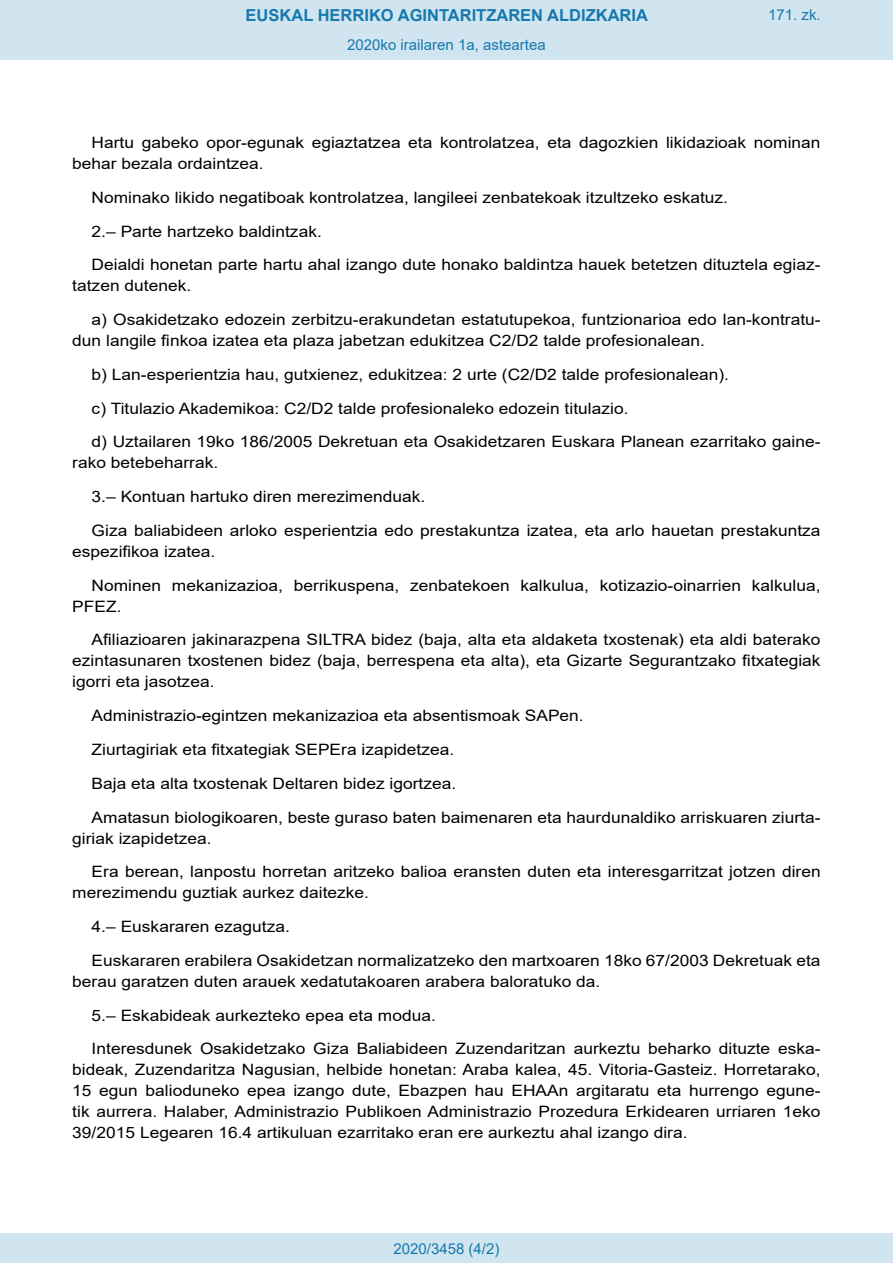
<style>
.page{position:relative;width:893px;height:1263px;background:#fff}
.page>*{position:absolute;margin:0;border:0;box-sizing:border-box;transform-origin:0 0}
.t1{font:700 16.5px "Arial";color:#1879ad}
.BOPVDetalle{font:15.6px/21px "Arial";color:#000;scale:1.11 1}
.Paginacion_Centro{font:15px "Arial";color:#1879ad}
</style>
<div class="page">
<div style="left:0;top:0;width:893px;height:60px;background:#d0e5f0"></div>
<div style="left:0;top:1233px;width:893px;height:30px;background:#d0e5f0"></div>
<p class="t1" style="left:246px;top:3px;width:404px">EUSKAL HERRIKO AGINTARITZAREN ALDIZKARIA</p>
<p class="Paginacion_Centro" style="left:347px;top:35px;width:200px">2020ko irailaren 1a, asteartea</p>
<p class="Paginacion_Centro" style="left:768px;top:5px;width:54px">171. zk.</p>
<p class="BOPVDetalle" style="left:72px;top:132px;width:676px;text-indent:19px">Hartu gabeko opor-egunak egiaztatzea eta kontrolatzea, eta dagozkien likidazioak nominan behar bezala ordaintzea.</p>
<p class="BOPVDetalle" style="left:92px;top:187px;width:575px">Nominako likido negatiboak kontrolatzea, langileei zenbatekoak itzultzeko eskatuz.</p>
<p class="BOPVDetalle" style="left:92px;top:221px;width:209px">2.– Parte hartzeko baldintzak.</p>
<p class="BOPVDetalle" style="left:72px;top:254px;width:676px;text-indent:19px">Deialdi honetan parte hartu ahal izango dute honako baldintza hauek betetzen dituztela egiaz&shy;tatzen dutenek.</p>
<p class="BOPVDetalle" style="left:72px;top:309px;width:676px;text-indent:19px">a) Osakidetzako edozein zerbitzu-erakundetan estatutupekoa, funtzionarioa edo lan-kontratu&shy;dun langile finkoa izatea eta plaza jabetzan edukitzea C2/D2 talde profesionalean.</p>
<p class="BOPVDetalle" style="left:92px;top:364px;width:576px">b) Lan-esperientzia hau, gutxienez, edukitzea: 2 urte (C2/D2 talde profesionalean).</p>
<p class="BOPVDetalle" style="left:92px;top:398px;width:485px">c) Titulazio Akademikoa: C2/D2 talde profesionaleko edozein titulazio.</p>
<p class="BOPVDetalle" style="left:72px;top:431px;width:676px;text-indent:19px">d) Uztailaren 19ko 186/2005 Dekretuan eta Osakidetzaren Euskara Planean ezarritako gaine&shy;rako betebeharrak.</p>
<p class="BOPVDetalle" style="left:92px;top:486px;width:302px">3.– Kontuan hartuko diren merezimenduak.</p>
<p class="BOPVDetalle" style="left:72px;top:520px;width:676px;text-indent:19px">Giza baliabideen arloko esperientzia edo prestakuntza izatea, eta arlo hauetan prestakuntza espezifikoa izatea.</p>
<p class="BOPVDetalle" style="left:72px;top:575px;width:676px;text-indent:19px">Nominen mekanizazioa, berrikuspena, zenbatekoen kalkulua, kotizazio-oinarrien kalkulua,<br>PFEZ.</p>
<p class="BOPVDetalle" style="left:72px;top:629px;width:676px;text-align:justify;text-indent:19px">Afiliazioaren jakinarazpena SILTRA bidez (baja, alta eta aldaketa txostenak) eta aldi baterako ezintasunaren txostenen bidez (baja, berrespena eta alta), eta Gizarte Segurantzako fitxategiak igorri eta jasotzea.</p>
<p class="BOPVDetalle" style="left:92px;top:705px;width:445px">Administrazio-egintzen mekanizazioa eta absentismoak SAPen.</p>
<p class="BOPVDetalle" style="left:92px;top:739px;width:328px">Ziurtagiriak eta fitxategiak SEPEra izapidetzea.</p>
<p class="BOPVDetalle" style="left:92px;top:773px;width:330px">Baja eta alta txostenak Deltaren bidez igortzea.</p>
<p class="BOPVDetalle" style="left:72px;top:806px;width:676px;text-indent:19px">Amatasun biologikoaren, beste guraso baten baimenaren eta haurdunaldiko arriskuaren ziurta&shy;giriak izapidetzea.</p>
<p class="BOPVDetalle" style="left:72px;top:861px;width:676px;text-indent:19px">Era berean, lanpostu horretan aritzeko balioa eransten duten eta interesgarritzat jotzen diren merezimendu guztiak aurkez daitezke.</p>
<p class="BOPVDetalle" style="left:92px;top:916px;width:180px">4.– Euskararen ezagutza.</p>
<p class="BOPVDetalle" style="left:72px;top:950px;width:676px;text-indent:19px">Euskararen erabilera Osakidetzan normalizatzeko den martxoaren 18ko 67/2003 Dekretuak eta berau garatzen duten arauek xedatutakoaren arabera baloratuko da.</p>
<p class="BOPVDetalle" style="left:92px;top:1004px;width:312px">5.– Eskabideak aurkezteko epea eta modua.</p>
<p class="BOPVDetalle" style="left:72px;top:1038px;width:676px;text-align:justify;text-indent:19px">Interesdunek Osakidetzako Giza Baliabideen Zuzendaritzan aurkeztu beharko dituzte eska&shy;bideak, Zuzendaritza Nagusian, helbide honetan: Araba kalea, 45. Vitoria-Gasteiz. Horretarako, 15 egun balioduneko epea izango dute, Ebazpen hau EHAAn argitaratu eta hurrengo egune&shy;tik aurrera. Halaber, Administrazio Publikoen Administrazio Prozedura Erkidearen urriaren 1eko 39/2015 Legearen 16.4 artikuluan ezarritako eran ere aurkeztu ahal izango dira.</p>
<p class="Paginacion_Centro" style="left:393px;top:1238px;width:107px">2020/3458 (4/2)</p>
</div>
